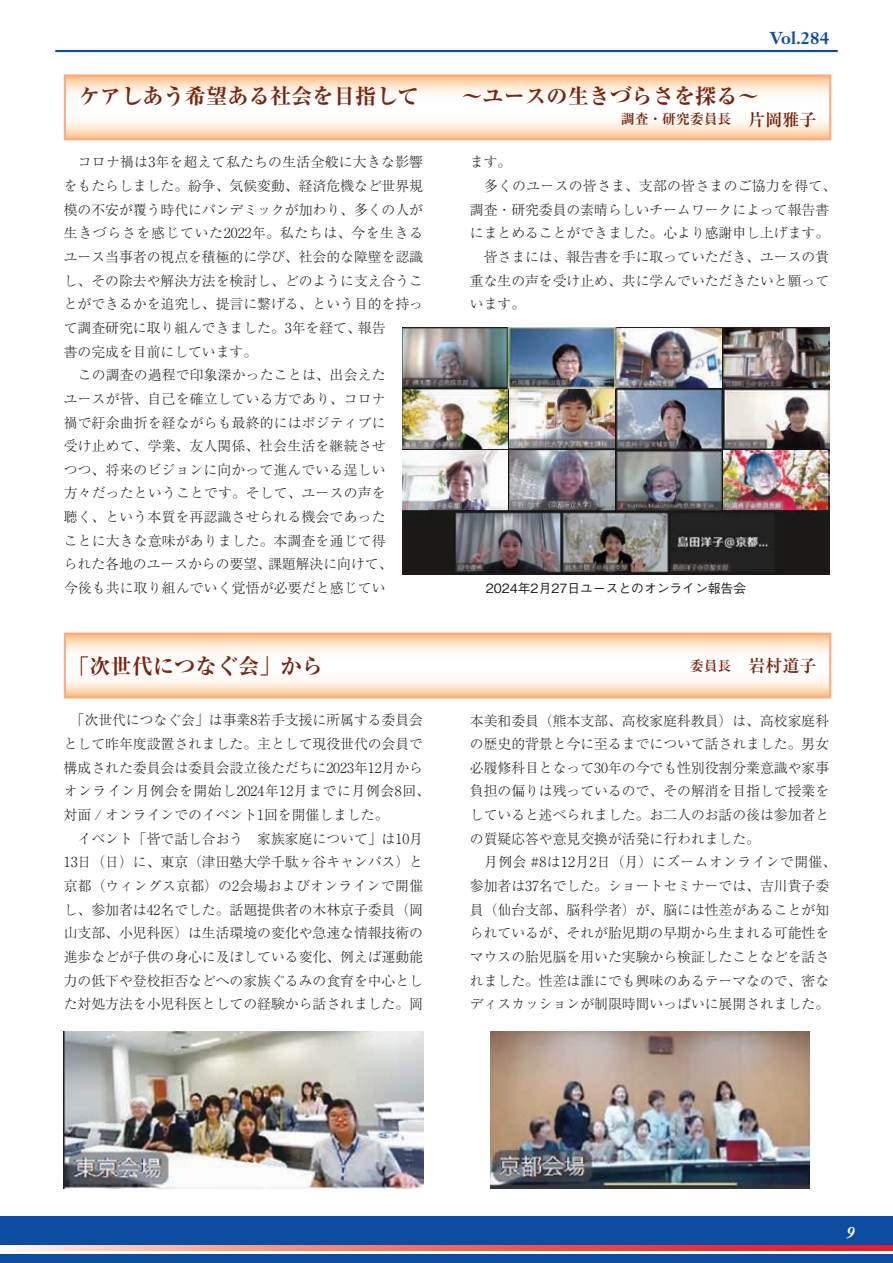
<style>
.page{position:relative;width:893px;height:1263px;background:#fff}
.page>*{position:absolute;margin:0;border:0;box-sizing:border-box;transform-origin:0 0}
.t1{font:700 expanded 21.3px "Ryumin Pro";color:#7a250f}
.t2{font:700 16.95px "Ryumin Pro";color:#7a250f}
.t3{font:700 16.95px "Janson Text LT Std";color:#0d4da1}
.t4{font:italic 700 15.9px "Janson Text LT Std";color:#fff}
.t5{font:300 13.8px/23.7px "Ryumin Pro";color:#231f20}
.t6{font:700 13.8px "Ryumin Pro";color:#7a250f}
.t7{font:500 12.75px "Gothic BBB Pro";color:#231f20}
.s1{font-size:16.95px}
.s2{font-size:13.8px}
</style>
<div class="page">
<div style="left:0;top:1216px;width:893px;height:30px;background:#0d4da1"></div>
<svg style="left:18px;top:1246px;width:875px;height:4px;background:#f36f67"></svg>
<div style="left:0;top:1254px;width:893px;height:9px;background:#0d4da1"></div>
<hr style="left:55px;top:50px;width:783px;height:2px;background:#0d4da1">
<img style="left:490px;top:1031px;width:319px;height:157px">
<svg style="left:67px;top:635px;width:761px;height:60px"></svg>
<div style="left:64px;top:632px;width:767px;height:66px;border:2px solid #f9ad80"></div>
<svg style="left:67px;top:77px;width:761px;height:60px"></svg>
<div style="left:64px;top:74px;width:767px;height:66px;border:2px solid #f9ad80"></div>
<img style="left:64px;top:1031px;width:359px;height:157px">
<img style="left:403px;top:327px;width:426px;height:247px">
<img style="left:617px;top:328px;width:104px;height:59px">
<img style="left:724px;top:451px;width:104px;height:59px">
<img style="left:403px;top:390px;width:104px;height:58px">
<img style="left:403px;top:451px;width:104px;height:58px">
<img style="left:510px;top:451px;width:104px;height:59px">
<img style="left:510px;top:500px;width:86px;height:9px">
<img style="left:724px;top:329px;width:104px;height:59px">
<img style="left:510px;top:389px;width:104px;height:59px">
<p class="t3" style="left:770px;top:27px;width:61px">Vol.284</p>
<h1 class="t1" style="left:79px;top:79px;width:682px">ケアしあう希望ある社会を目指して　　～ユースの生きづらさを探る～</h1>
<p class="t6" style="left:621px;top:108px;width:197px">調査・研究委員長<span class="s1">　片岡雅子</span></p>
<p class="t5" style="left:64px;top:149px;width:361px">　コロナ禍は3年を超えて私たちの生活全般に大きな影響をもたらしました。紛争、気候変動、経済危機など世界規模の不安が覆う時代にパンデミックが加わり、多くの人が生きづらさを感じていた2022年。私たちは、今を生きるユース当事者の視点を積極的に学び、社会的な障壁を認識し、その除去や解決方法を検討し、どのように支え合うことができるかを追究し、提言に繋げる、という目的を持って調査研究に取り組んできました。3年を経て、報告<br>書の完成を目前にしています。<br>　この調査の過程で印象深かったことは、出会えた<br>ユースが皆、自己を確立している方であり、コロナ<br>禍で紆余曲折を経ながらも最終的にはポジティブに<br>受け止めて、学業、友人関係、社会生活を継続させ<br>つつ、将来のビジョンに向かって進んでいる逞しい<br>方々だったということです。そして、ユースの声を<br>聴く、という本質を再認識させられる機会であった<br>ことに大きな意味がありました。本調査を通じて得<br>られた各地のユースからの要望、課題解決に向けて、<br>今後も共に取り組んでいく覚悟が必要だと感じてい</p>
<p class="t5" style="left:470px;top:149px;width:368px">ます。<br>　多くのユースの皆さま、支部の皆さまのご協力を得て、調査・研究委員の素晴らしいチームワークによって報告書にまとめることができました。心より感謝申し上げます。　皆さまには、報告書を手に取っていただき、ユースの貴重な生の声を受け止め、共に学んでいただきたいと願っています。</p>
<p class="t7" style="left:486px;top:578px;width:262px">2024年2月27日ユースとのオンライン報告会</p>
<h1 class="t1" style="left:68px;top:649px;width:257px">「次世代につなぐ会」から</h1>
<p class="t2" style="left:690px;top:652px;width:128px"><span class="s2">委員長</span>　岩村道子</p>
<p class="t5" style="left:64px;top:707px;width:368px">　「次世代につなぐ会」は事業8若手支援に所属する委員会として昨年度設置されました。主として現役世代の会員で構成された委員会は委員会設立後ただちに2023年12月からオンライン月例会を開始し2024年12月までに月例会8回、対面 / オンラインでのイベント1回を開催しました。<br>　イベント「皆で話し合おう　家族家庭について」は10月<br>13日（日）に、東京（津田塾大学千駄ヶ谷キャンパス）と京都（ウィングス京都）の2会場およびオンラインで開催し、参加者は42名でした。話題提供者の木林京子委員（岡山支部、小児科医）は生活環境の変化や急速な情報技術の進歩などが子供の身心に及ぼしている変化、例えば運動能力の低下や登校拒否などへの家族ぐるみの食育を中心とした対処方法を小児科医としての経験から話されました。岡</p>
<p class="t5" style="left:470px;top:707px;width:368px">本美和委員（熊本支部、高校家庭科教員）は、高校家庭科の歴史的背景と今に至るまでについて話されました。男女必履修科目となって30年の今でも性別役割分業意識や家事負担の偏りは残っているので、その解消を目指して授業をしていると述べられました。お二人のお話の後は参加者との質疑応答や意見交換が活発に行われました。<br>　月例会 #8は12月2日（月）にズームオンラインで開催、参加者は37名でした。ショートセミナーでは、吉川貴子委員（仙台支部、脳科学者）が、脳には性差があることが知られているが、それが胎児期の早期から生まれる可能性をマウスの胎児脳を用いた実験から検証したことなどを話されました。性差は誰にでも興味のあるテーマなので、密なディスカッションが制限時間いっぱいに展開されました。</p>
<p class="t4" style="left:846px;top:1223px;width:10px">9</p>
</div>
